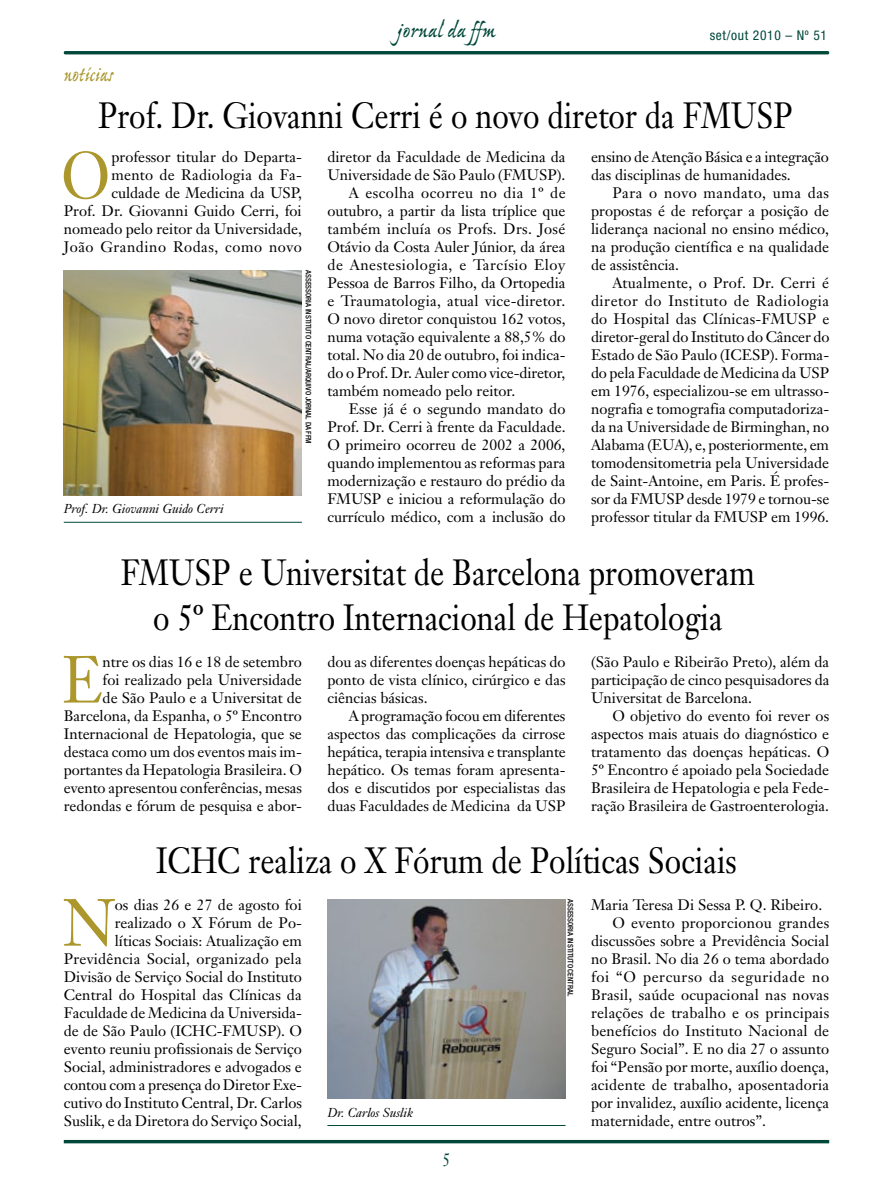
<style>
.page{position:relative;width:893px;height:1191px;background:#fff}
.page>*{position:absolute;margin:0;border:0;box-sizing:border-box;transform-origin:0 0}
.t1{font:65.55px "Janson Text";color:#ab972c;scale:.9 1}
.t2{font:36px/45px "Janson Text";color:#000;text-align:center;scale:.85 1}
.t3{font:24px "Ex Ponto MM 450";letter-spacing:.01em;color:#00483a}
.t4{font:24px "Ex Ponto MM 450";letter-spacing:.015em;color:#ab972c;scale:.85 1}
.t5{font:18px "Janson Text";color:#00483a;scale:.85 1}
.t6{font:15px/18px "Janson Text";color:#000;text-align:justify}
.t7{font:15px "Janson Text";letter-spacing:.02em;color:#000}
.t8{font:15px "Janson Text";letter-spacing:.035em;color:#000}
.t9{font:15px "Janson Text";letter-spacing:.04em;color:#000}
.t10{font:15px "Janson Text";letter-spacing:.03em;color:#000}
.t11{font:condensed 13.5px "Helvetica Neue";letter-spacing:.05em;color:#00483a}
.t12{font:italic 12.75px "Janson Text";color:#000}
.t13{font:500 condensed 7.5px "Helvetica Neue";color:#000}
.t14{font:500 condensed 7.5px "Helvetica Neue";letter-spacing:.075em;color:#000}
</style>
<div class="page">
<svg style="left:63px;top:1139px;width:767px;height:5px"></svg>
<hr style="left:64px;top:51px;width:765px;height:3px;background:#00483a">
<hr style="left:327px;top:1125px;width:239px;height:1px;background:#00483a">
<img style="left:327px;top:899px;width:239px;height:199px">
<hr style="left:64px;top:522px;width:238px;height:1px;background:#00483a">
<img style="left:64px;top:270px;width:238px;height:225px">
<h3 class="t4" style="left:64px;top:62px;width:59px">notícias</h3>
<h3 class="t3" style="left:397px;top:18px;width:99px">jornal da ffm</h3>
<p class="t11" style="left:710px;top:28px;width:119px">set/out 2010 – Nº 51</p>
<h2 class="t2" style="left:98px;top:92px;width:819px">Prof. Dr. Giovanni Cerri é o novo diretor da FMUSP</h2>
<p class="t6" style="left:64px;top:148px;width:240px;text-align:right">professor titular do Departa-<br>mento de Radiologia da Fa&shy;culdade de Medicina da USP,<br>Prof. Dr. Giovanni Guido Cerri, foi nomeado pelo reitor da Universidade,<br>João Grandino Rodas, como novo</p>
<h1 class="t1" style="left:61px;top:134px;width:56px">O</h1>
<p class="t12" style="left:64px;top:501px;width:161px">Prof. Dr. Giovanni Guido Cerri</p>
<p class="t13" style="left:313px;top:270px;width:175px;rotate:90deg">assessoria instituto central/arquivo Jornal da ffm</p>
<p class="t6" style="left:327px;top:148px;width:240px">diretor da Faculdade de Medicina da</p>
<p class="t6" style="left:327px;top:166px;width:240px">Universidade de São Paulo (FMUSP).</p>
<p class="t10" style="left:349px;top:184px;width:218px">A escolha ocorreu no dia 1º de</p>
<p class="t6" style="left:327px;top:202px;width:240px">outubro, a partir da lista tríplice que</p>
<p class="t7" style="left:327px;top:220px;width:239px">também incluía os Profs. Drs. José</p>
<p class="t6" style="left:327px;top:238px;width:240px">Otávio da Costa Auler Júnior, da área</p>
<p class="t8" style="left:327px;top:256px;width:239px">de Anestesiologia, e Tarcísio Eloy</p>
<p class="t6" style="left:327px;top:274px;width:240px">Pessoa de Barros Filho, da Ortopedia</p>
<p class="t6" style="left:327px;top:292px;width:239px">e Traumatologia, atual vice-diretor.</p>
<p class="t6" style="left:327px;top:310px;width:240px">O novo diretor conquistou 162 votos,</p>
<p class="t6" style="left:327px;top:328px;width:240px">numa votação equivalente a 88,5% do</p>
<p class="t6" style="left:327px;top:346px;width:240px">total. No dia 20 de outubro, foi indica-</p>
<p class="t6" style="left:327px;top:364px;width:240px">do o Prof. Dr. Auler como vice-diretor,</p>
<p class="t6" style="left:327px;top:382px;width:189px">também nomeado pelo reitor.</p>
<p class="t6" style="left:349px;top:400px;width:218px">Esse já é o segundo mandato do</p>
<p class="t6" style="left:327px;top:418px;width:240px">Prof. Dr. Cerri à frente da Faculdade.</p>
<p class="t6" style="left:327px;top:436px;width:240px">O primeiro ocorreu de 2002 a 2006,</p>
<p class="t6" style="left:327px;top:454px;width:240px">quando implementou as reformas para</p>
<p class="t6" style="left:327px;top:472px;width:240px">modernização e restauro do prédio da</p>
<p class="t6" style="left:327px;top:490px;width:240px">FMUSP e iniciou a reformulação do</p>
<p class="t6" style="left:327px;top:508px;width:240px">currículo médico, com a inclusão do</p>
<p class="t6" style="left:591px;top:148px;width:239px">ensino de Atenção Básica e a integração das disciplinas de humanidades.</p>
<p class="t6" style="left:591px;top:184px;width:240px;text-indent:21px">Para o novo mandato, uma das propostas é de reforçar a posição de liderança nacional no ensino médico, na produção científica e na qualidade de assistência.</p>
<p class="t6" style="left:591px;top:274px;width:240px;text-indent:21px">Atualmente, o Prof. Dr. Cerri é diretor do Instituto de Radiologia do Hospital das Clínicas-FMUSP e diretor-geral do Instituto do Câncer do Estado de São Paulo (ICESP). Forma&shy;do pela Faculdade de Medicina da USP em 1976, especializou-se em ultrasso&shy;nografia e tomografia computadoriza&shy;da na Universidade de Birminghan, no Alabama (EUA), e, posteriormente, em tomodensitometria pela Universidade de Saint-Antoine, em Paris. É profes&shy;sor da FMUSP desde 1979 e tornou-se professor titular da FMUSP em 1996.</p>
<h2 class="t2" style="left:121px;top:550px;width:747px">FMUSP e Universitat de Barcelona promoveram o 5º Encontro Internacional de Hepatologia</h2>
<p class="t6" style="left:64px;top:652px;width:240px;text-align:right">ntre os dias 16 e 18 de setembro<br>foi realizado pela Universidade<br>de São Paulo e a Universitat de Barcelona, da Espanha, o 5º Encontro Internacional de Hepatologia, que se destaca como um dos eventos mais im&shy;portantes da Hepatologia Brasileira. O evento apresentou conferências, mesas redondas e fórum de pesquisa e abor-</p>
<p class="t6" style="left:327px;top:652px;width:240px">dou as diferentes doenças hepáticas do ponto de vista clínico, cirúrgico e das ciências básicas.</p>
<h1 class="t1" style="left:62px;top:638px;width:46px">E</h1>
<p class="t6" style="left:327px;top:706px;width:240px;text-indent:21px">A programação focou em diferentes aspectos das complicações da cirrose hepática, terapia intensiva e transplante hepático. Os temas foram apresenta&shy;dos e discutidos por especialistas das duas Faculdades de Medicina da USP</p>
<p class="t6" style="left:591px;top:652px;width:240px">(São Paulo e Ribeirão Preto), além da participação de cinco pesquisadores da Universitat de Barcelona.</p>
<p class="t6" style="left:591px;top:706px;width:240px;text-indent:21px">O objetivo do evento foi rever os aspectos mais atuais do diagnóstico e tratamento das doenças hepáticas. O 5º Encontro é apoiado pela Sociedade Brasileira de Hepatologia e pela Fede&shy;ração Brasileira de Gastroenterologia.</p>
<h2 class="t2" style="left:156px;top:838px;width:685px">ICHC realiza o X Fórum de Políticas Sociais</h2>
<p class="t6" style="left:64px;top:895px;width:240px;text-align:right">os dias 26 e 27 de agosto foi realizado o X Fórum de Po-<br>líticas Sociais: Atualização em Previdência Social, organizado pela Divisão de Serviço Social do Instituto Central do Hospital das Clínicas da Faculdade de Medicina da Universida&shy;de de São Paulo (ICHC-FMUSP). O evento reuniu profissionais de Serviço Social, administradores e advogados e contou com a presença do Diretor Exe&shy;cutivo do Instituto Central, Dr. Carlos Suslik, e da Diretora do Serviço Social,</p>
<h1 class="t1" style="left:63px;top:881px;width:58px">N</h1>
<p class="t12" style="left:327px;top:1104px;width:87px">Dr. Carlos Suslik</p>
<p class="t5" style="left:442px;top:1148px;width:11px">5</p>
<p class="t14" style="left:575px;top:899px;width:98px;rotate:90deg">assessoria instituto central</p>
<p class="t6" style="left:591px;top:895px;width:233px">Maria Teresa Di Sessa P. Q. Ribeiro.</p>
<p class="t7" style="left:612px;top:913px;width:218px">O evento proporcionou grandes</p>
<p class="t6" style="left:591px;top:931px;width:240px">discussões sobre a Previdência Social</p>
<p class="t6" style="left:591px;top:949px;width:240px">no Brasil. No dia 26 o tema abordado</p>
<p class="t9" style="left:591px;top:967px;width:240px">foi “O percurso da seguridade no</p>
<p class="t6" style="left:591px;top:985px;width:239px">Brasil, saúde ocupacional nas novas</p>
<p class="t6" style="left:591px;top:1003px;width:240px">relações de trabalho e os principais</p>
<p class="t6" style="left:591px;top:1021px;width:240px">benefícios do Instituto Nacional de</p>
<p class="t6" style="left:591px;top:1039px;width:240px">Seguro Social”. E no dia 27 o assunto</p>
<p class="t6" style="left:591px;top:1057px;width:240px">foi “Pensão por morte, auxílio doença,</p>
<p class="t6" style="left:591px;top:1075px;width:240px">acidente de trabalho, aposentadoria</p>
<p class="t6" style="left:591px;top:1093px;width:240px">por invalidez, auxílio acidente, licença</p>
<p class="t6" style="left:591px;top:1111px;width:176px">maternidade, entre outros”.</p>
</div>
